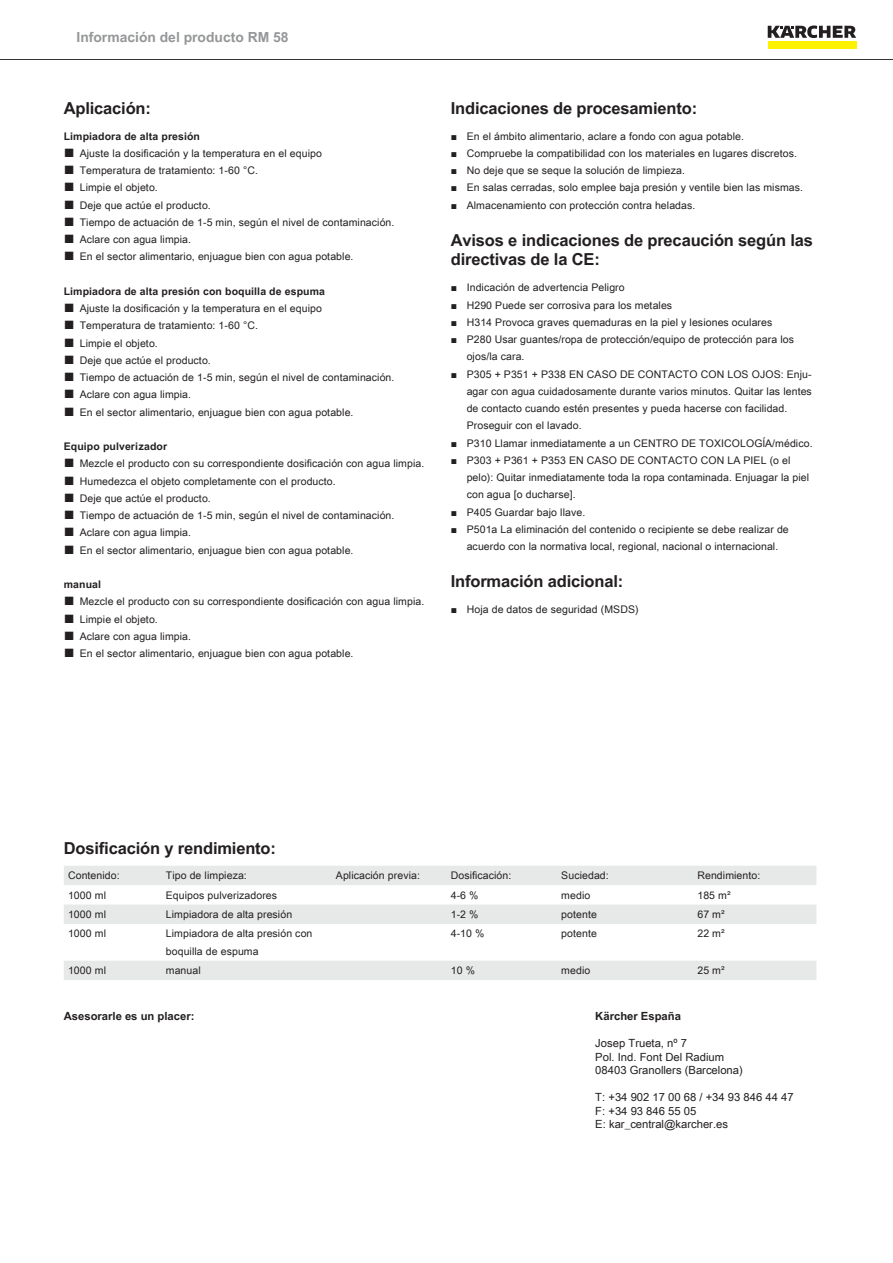
<style>
.page{position:relative;width:893px;height:1263px;background:#fff}
.page>*{position:absolute;margin:0;border:0;box-sizing:border-box;transform-origin:0 0}
.t1{font:700 16.5px/19.8px "Arial Unicode MS";letter-spacing:-.01em;color:#231f20}
.t2{font:700 13.8px "Arial Unicode MS";color:#949698}
.t3{font:11.25px/13.5px "Arial Unicode MS";color:#231f20}
.t4{font:700 11.25px "Arial Unicode MS";color:#231f20}
.t5{font:10.5px/17.2px "Arial Unicode MS";letter-spacing:.01em;color:#231f20}
.t6{font:700 10.5px "Arial Unicode MS";letter-spacing:.01em;color:#231f20}
.s1{font-family:"Arial";font-size:18px}
.s2{font-family:"Arial"}
</style>
<div class="page">
<hr style="left:0;top:59px;width:893px;height:1px;background:#231f20">
<div style="left:768px;top:42px;width:88px;height:7px;background:#fff200"></div>
<svg style="left:768px;top:26px;width:88px;height:12px"></svg>
<svg style="left:64px;top:866px;width:752px;height:114px;fill:#e7e8e8"></svg>
<h2 class="t2" style="left:77px;top:27px;width:214px">Información del producto RM 58</h2>
<h1 class="t1" style="left:64px;top:99px;width:89px">Aplicación:</h1>
<p class="t6" style="left:64px;top:128px;width:138px">Limpiadora de alta presión</p>
<p class="t5" style="left:64px;top:144px;width:260px"><span class="s1">■</span> Ajuste la dosificación y la temperatura en el equipo</p>
<p class="t5" style="left:64px;top:162px;width:196px"><span class="s1">■</span> Temperatura de tratamiento: 1-60 °C.</p>
<p class="t5" style="left:64px;top:179px;width:96px"><span class="s1">■</span> Limpie el objeto.</p>
<p class="t5" style="left:64px;top:196px;width:149px"><span class="s1">■</span> Deje que actúe el producto.</p>
<p class="t5" style="left:64px;top:213px;width:332px"><span class="s1">■</span> Tiempo de actuación de 1-5 min, según el nivel de contaminación.</p>
<p class="t5" style="left:64px;top:231px;width:129px"><span class="s1">■</span> Aclare con agua limpia.</p>
<p class="t5" style="left:64px;top:248px;width:291px"><span class="s1">■</span> En el sector alimentario, enjuague bien con agua potable.</p>
<p class="t6" style="left:64px;top:283px;width:263px">Limpiadora de alta presión con boquilla de espuma</p>
<p class="t5" style="left:64px;top:300px;width:260px"><span class="s1">■</span> Ajuste la dosificación y la temperatura en el equipo</p>
<p class="t5" style="left:64px;top:317px;width:196px"><span class="s1">■</span> Temperatura de tratamiento: 1-60 °C.</p>
<p class="t5" style="left:64px;top:334px;width:96px"><span class="s1">■</span> Limpie el objeto.</p>
<p class="t5" style="left:64px;top:351px;width:149px"><span class="s1">■</span> Deje que actúe el producto.</p>
<p class="t5" style="left:64px;top:369px;width:332px"><span class="s1">■</span> Tiempo de actuación de 1-5 min, según el nivel de contaminación.</p>
<p class="t5" style="left:64px;top:386px;width:129px"><span class="s1">■</span> Aclare con agua limpia.</p>
<p class="t5" style="left:64px;top:403px;width:291px"><span class="s1">■</span> En el sector alimentario, enjuague bien con agua potable.</p>
<p class="t6" style="left:64px;top:439px;width:105px">Equipo pulverizador</p>
<p class="t5" style="left:64px;top:455px;width:362px"><span class="s1">■</span> Mezcle el producto con su correspondiente dosificación con agua limpia.</p>
<p class="t5" style="left:64px;top:472px;width:274px"><span class="s1">■</span> Humedezca el objeto completamente con el producto.</p>
<p class="t5" style="left:64px;top:489px;width:149px"><span class="s1">■</span> Deje que actúe el producto.</p>
<p class="t5" style="left:64px;top:507px;width:332px"><span class="s1">■</span> Tiempo de actuación de 1-5 min, según el nivel de contaminación.</p>
<p class="t5" style="left:64px;top:524px;width:129px"><span class="s1">■</span> Aclare con agua limpia.</p>
<p class="t5" style="left:64px;top:541px;width:291px"><span class="s1">■</span> En el sector alimentario, enjuague bien con agua potable.</p>
<p class="t6" style="left:64px;top:577px;width:39px">manual</p>
<p class="t5" style="left:64px;top:593px;width:362px"><span class="s1">■</span> Mezcle el producto con su correspondiente dosificación con agua limpia.</p>
<p class="t5" style="left:64px;top:610px;width:96px"><span class="s1">■</span> Limpie el objeto.</p>
<p class="t5" style="left:64px;top:627px;width:129px"><span class="s1">■</span> Aclare con agua limpia.</p>
<p class="t5" style="left:64px;top:645px;width:291px"><span class="s1">■</span> En el sector alimentario, enjuague bien con agua potable.</p>
<h1 class="t1" style="left:451px;top:99px;width:248px">Indicaciones de procesamiento:</h1>
<p class="t5" style="left:451px;top:127px;width:295px"><span class="s2">■</span> En el ámbito alimentario, aclare a fondo con agua potable.</p>
<p class="t5" style="left:451px;top:144px;width:348px"><span class="s2">■</span> Compruebe la compatibilidad con los materiales en lugares discretos.</p>
<p class="t5" style="left:451px;top:162px;width:236px"><span class="s2">■</span> No deje que se seque la solución de limpieza.</p>
<p class="t5" style="left:451px;top:179px;width:354px"><span class="s2">■</span> En salas cerradas, solo emplee baja presión y ventile bien las mismas.</p>
<p class="t5" style="left:451px;top:196px;width:246px"><span class="s2">■</span> Almacenamiento con protección contra heladas.</p>
<h1 class="t1" style="left:451px;top:230px;width:364px">Avisos e indicaciones de precaución según las directivas de la CE:</h1>
<p class="t5" style="left:451px;top:279px;width:175px"><span class="s2">■</span> Indicación de advertencia Peligro</p>
<p class="t5" style="left:451px;top:296px;width:223px"><span class="s2">■</span> H290 Puede ser corrosiva para los metales</p>
<p class="t5" style="left:451px;top:313px;width:323px"><span class="s2">■</span> H314 Provoca graves quemaduras en la piel y lesiones oculares</p>
<p class="t5" style="left:467px;top:330px;width:329px;text-indent:-16px"><span class="s2">■</span> P280 Usar guantes/ropa de protección/equipo de protección para los ojos/la cara.</p>
<p class="t5" style="left:467px;top:365px;width:347px;text-indent:-16px"><span class="s2">■</span> P305 + P351 + P338 EN CASO DE CONTACTO CON LOS OJOS: Enju&shy;agar con agua cuidadosamente durante varios minutos. Quitar las lentes de contacto cuando estén presentes y pueda hacerse con facilidad.<br>Proseguir con el lavado.</p>
<p class="t5" style="left:451px;top:434px;width:363px"><span class="s2">■</span> P310 Llamar inmediatamente a un CENTRO DE TOXICOLOGĺA/médico.</p>
<p class="t5" style="left:467px;top:451px;width:344px;text-indent:-16px"><span class="s2">■</span> P303 + P361 + P353 EN CASO DE CONTACTO CON LA PIEL (o el pelo): Quitar inmediatamente toda la ropa contaminada. Enjuagar la piel con agua [o ducharse].</p>
<p class="t5" style="left:451px;top:503px;width:136px"><span class="s2">■</span> P405 Guardar bajo llave.</p>
<p class="t5" style="left:451px;top:520px;width:340px;text-align:center"><span class="s2">■</span> P501a La eliminación del contenido o recipiente se debe realizar de acuerdo con la normativa local, regional, nacional o internacional.</p>
<h1 class="t1" style="left:451px;top:572px;width:174px">Información adicional:</h1>
<p class="t5" style="left:451px;top:600px;width:189px"><span class="s2">■</span> Hoja de datos de seguridad (MSDS)</p>
<h1 class="t1" style="left:64px;top:838px;width:214px">Dosificación y rendimiento:</h1>
<p class="t5" style="left:68px;top:867px;width:53px">Contenido:</p>
<p class="t5" style="left:166px;top:867px;width:83px">Tipo de limpieza:</p>
<p class="t5" style="left:336px;top:867px;width:86px">Aplicación previa:</p>
<p class="t5" style="left:451px;top:867px;width:62px">Dosificación:</p>
<p class="t5" style="left:561px;top:867px;width:49px">Suciedad:</p>
<p class="t5" style="left:697px;top:867px;width:65px">Rendimiento:</p>
<p class="t5" style="left:68px;top:886px;width:39px">1000 ml</p>
<p class="t5" style="left:166px;top:886px;width:113px">Equipos pulverizadores</p>
<p class="t5" style="left:451px;top:886px;width:29px">4-6 %</p>
<p class="t5" style="left:561px;top:886px;width:31px">medio</p>
<p class="t5" style="left:697px;top:886px;width:35px">185 m²</p>
<p class="t5" style="left:68px;top:905px;width:39px">1000 ml</p>
<p class="t5" style="left:166px;top:905px;width:128px">Limpiadora de alta presión</p>
<p class="t5" style="left:451px;top:905px;width:29px">1-2 %</p>
<p class="t5" style="left:561px;top:905px;width:37px">potente</p>
<p class="t5" style="left:697px;top:905px;width:29px">67 m²</p>
<p class="t5" style="left:68px;top:925px;width:39px">1000 ml</p>
<p class="t5" style="left:166px;top:925px;width:148px">Limpiadora de alta presión con boquilla de espuma</p>
<p class="t5" style="left:451px;top:925px;width:35px">4-10 %</p>
<p class="t5" style="left:561px;top:925px;width:37px">potente</p>
<p class="t5" style="left:697px;top:925px;width:29px">22 m²</p>
<p class="t5" style="left:68px;top:961px;width:39px">1000 ml</p>
<p class="t5" style="left:166px;top:961px;width:36px">manual</p>
<p class="t5" style="left:451px;top:961px;width:26px">10 %</p>
<p class="t5" style="left:561px;top:961px;width:31px">medio</p>
<p class="t5" style="left:697px;top:961px;width:29px">25 m²</p>
<p class="t4" style="left:64px;top:1008px;width:132px">Asesorarle es un placer:</p>
<p class="t4" style="left:595px;top:1008px;width:87px">Kärcher España</p>
<p class="t3" style="left:595px;top:1036px;width:149px">Josep Trueta, nº 7<br>Pol. Ind. Font Del Radium<br>08403 Granollers (Barcelona)</p>
<p class="t3" style="left:595px;top:1090px;width:200px">T: +34 902 17 00 68 / +34 93 846 44 47<br>F: +34 93 846 55 05<br>E: kar_central@karcher.es</p>
</div>
